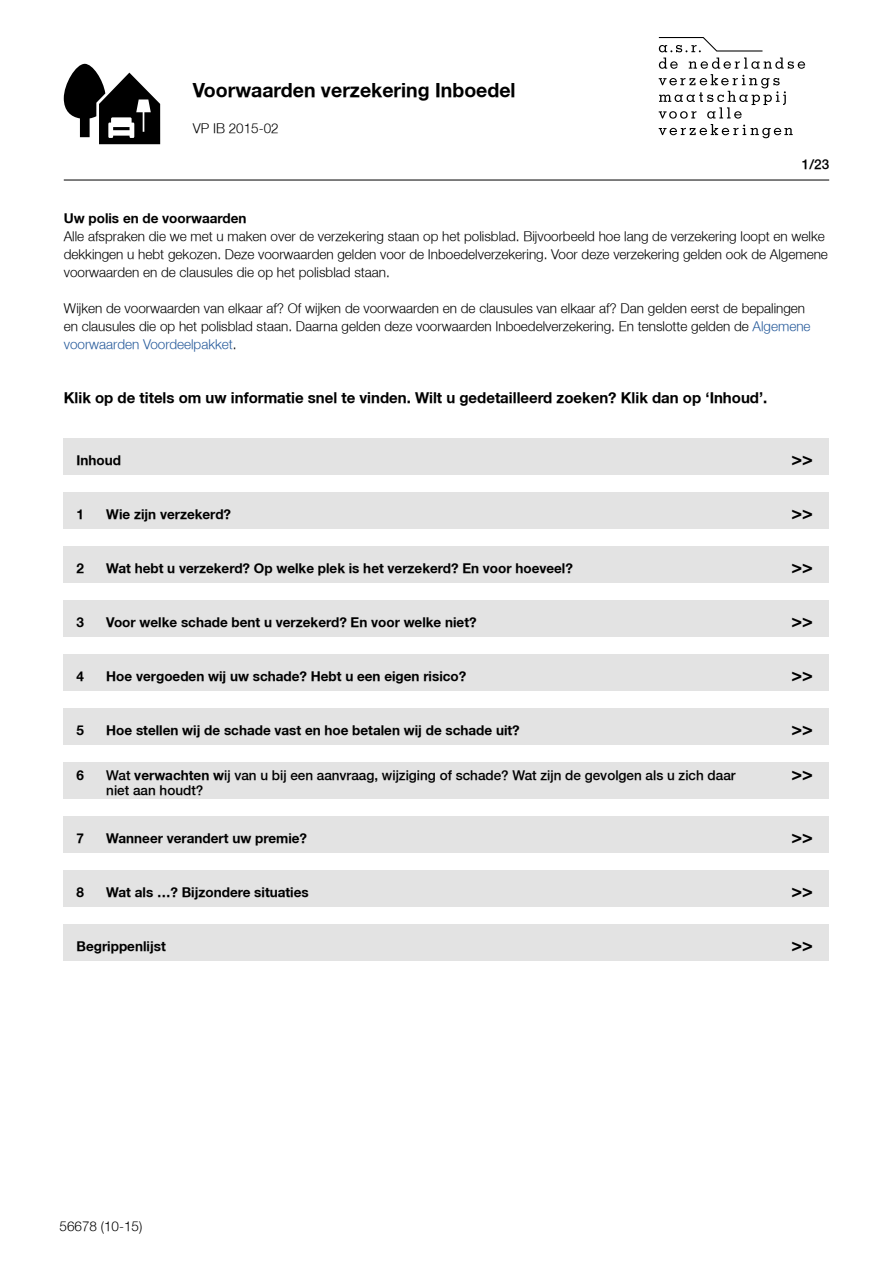
<style>
.page{position:relative;width:893px;height:1263px;background:#fff}
.page>*{position:absolute;margin:0;border:0;box-sizing:border-box;transform-origin:0 0}
.t1{font:700 19.5px "Fortis Helvetica";color:#000}
.t2{font:700 18px "Fortis Helvetica";color:#000}
.t3{font:700 15px "Fortis Helvetica";color:#000}
.t4{font:300 13.5px/18px "Fortis Helvetica";color:#000}
.t5{font:700 13.5px "Fortis Helvetica";color:#000}
.t6{font:300 13.5px "Fortis Helvetica";color:#000}
.s1{color:#275b9b}
.s2{font-weight:700}
</style>
<div class="page">
<svg style="left:64px;top:64px;width:96px;height:80px"></svg>
<div style="left:64px;top:493px;width:765px;height:36px;background:#e3e3e3"></div>
<div style="left:64px;top:547px;width:765px;height:36px;background:#e3e3e3"></div>
<div style="left:64px;top:601px;width:765px;height:36px;background:#e3e3e3"></div>
<div style="left:64px;top:655px;width:765px;height:36px;background:#e3e3e3"></div>
<div style="left:64px;top:709px;width:765px;height:36px;background:#e3e3e3"></div>
<div style="left:64px;top:763px;width:765px;height:36px;background:#e3e3e3"></div>
<div style="left:64px;top:817px;width:765px;height:36px;background:#e3e3e3"></div>
<div style="left:64px;top:871px;width:765px;height:36px;background:#e3e3e3"></div>
<div style="left:64px;top:925px;width:765px;height:36px;background:#e3e3e3"></div>
<div style="left:64px;top:439px;width:765px;height:36px;background:#e3e3e3"></div>
<hr style="left:64px;top:180px;width:765px;height:1px;background:#000">
<svg style="left:659px;top:37px;width:146px;height:101px"></svg>
<h1 class="t1" style="left:193px;top:78px;width:324px">Voorwaarden verzekering Inboedel</h1>
<p class="t4" style="left:193px;top:119px;width:88px">VP IB 2015-02</p>
<p class="t6" style="left:802px;top:156px;width:29px">1/23</p>
<p class="t5" style="left:64px;top:209px;width:184px">Uw polis en de voorwaarden</p>
<p class="t4" style="left:64px;top:227px;width:766px">Alle afspraken die we met u maken over de verzekering staan op het polisblad. Bijvoorbeeld hoe lang de verzekering loopt en welke dekkingen u hebt gekozen. Deze voorwaarden gelden voor de Inboedelverzekering. Voor deze verzekering gelden ook de Algemene voorwaarden en de clausules die op het polisblad staan.</p>
<p class="t4" style="left:64px;top:299px;width:748px">Wijken de voorwaarden van elkaar af? Of wijken de voorwaarden en de clausules van elkaar af? Dan gelden eerst de bepalingen en clausules die op het polisblad staan. Daarna gelden deze voorwaarden Inboedelverzekering. En tenslotte gelden de <span class="s1">Algemene voorwaarden Voordeelpakket</span>.</p>
<p class="t3" style="left:64px;top:388px;width:705px">Klik op de titels om uw informatie snel te vinden. Wilt u gedetailleerd zoeken? Klik dan op ‘Inhoud’.</p>
<p class="t5" style="left:77px;top:452px;width:46px">Inhoud</p>
<h2 class="t2" style="left:791px;top:448px;width:23px">&gt;&gt;</h2>
<p class="t5" style="left:77px;top:506px;width:9px">1</p>
<p class="t5" style="left:106px;top:506px;width:126px">Wie zijn verzekerd?</p>
<h2 class="t2" style="left:791px;top:502px;width:23px">&gt;&gt;</h2>
<p class="t5" style="left:77px;top:560px;width:9px">2</p>
<p class="t5" style="left:106px;top:560px;width:468px">Wat hebt u verzekerd? Op welke plek is het verzekerd? En voor hoeveel?</p>
<h2 class="t2" style="left:791px;top:556px;width:23px">&gt;&gt;</h2>
<p class="t5" style="left:77px;top:614px;width:9px">3</p>
<p class="t5" style="left:106px;top:614px;width:372px">Voor welke schade bent u verzekerd? En voor welke niet?</p>
<h2 class="t2" style="left:791px;top:610px;width:23px">&gt;&gt;</h2>
<p class="t5" style="left:77px;top:668px;width:9px">4</p>
<p class="t5" style="left:106px;top:668px;width:361px">Hoe vergoeden wij uw schade? Hebt u een eigen risico?</p>
<h2 class="t2" style="left:791px;top:664px;width:23px">&gt;&gt;</h2>
<p class="t5" style="left:77px;top:722px;width:9px">5</p>
<p class="t5" style="left:106px;top:722px;width:415px">Hoe stellen wij de schade vast en hoe betalen wij de schade uit?</p>
<h2 class="t2" style="left:791px;top:718px;width:23px">&gt;&gt;</h2>
<p class="t5" style="left:77px;top:767px;width:9px">6</p>
<p class="t6" style="left:106px;top:767px;width:631px">Wat <span class="s2">verwachten w</span>ij van u bij een aanvraag, wijziging of schade? Wat zijn de gevolgen als u zich daar</p>
<h2 class="t2" style="left:791px;top:763px;width:23px">&gt;&gt;</h2>
<p class="t6" style="left:106px;top:782px;width:99px">niet aan houdt?</p>
<p class="t5" style="left:77px;top:830px;width:9px">7</p>
<p class="t5" style="left:106px;top:830px;width:202px">Wanneer verandert uw premie?</p>
<h2 class="t2" style="left:791px;top:826px;width:23px">&gt;&gt;</h2>
<p class="t5" style="left:77px;top:884px;width:9px">8</p>
<p class="t5" style="left:106px;top:884px;width:204px">Wat als …? Bijzondere situaties</p>
<h2 class="t2" style="left:791px;top:880px;width:23px">&gt;&gt;</h2>
<p class="t5" style="left:77px;top:938px;width:91px">Begrippenlijst</p>
<h2 class="t2" style="left:791px;top:934px;width:23px">&gt;&gt;</h2>
<p class="t4" style="left:60px;top:1217px;width:84px">56678 (10-15)</p>
</div>
